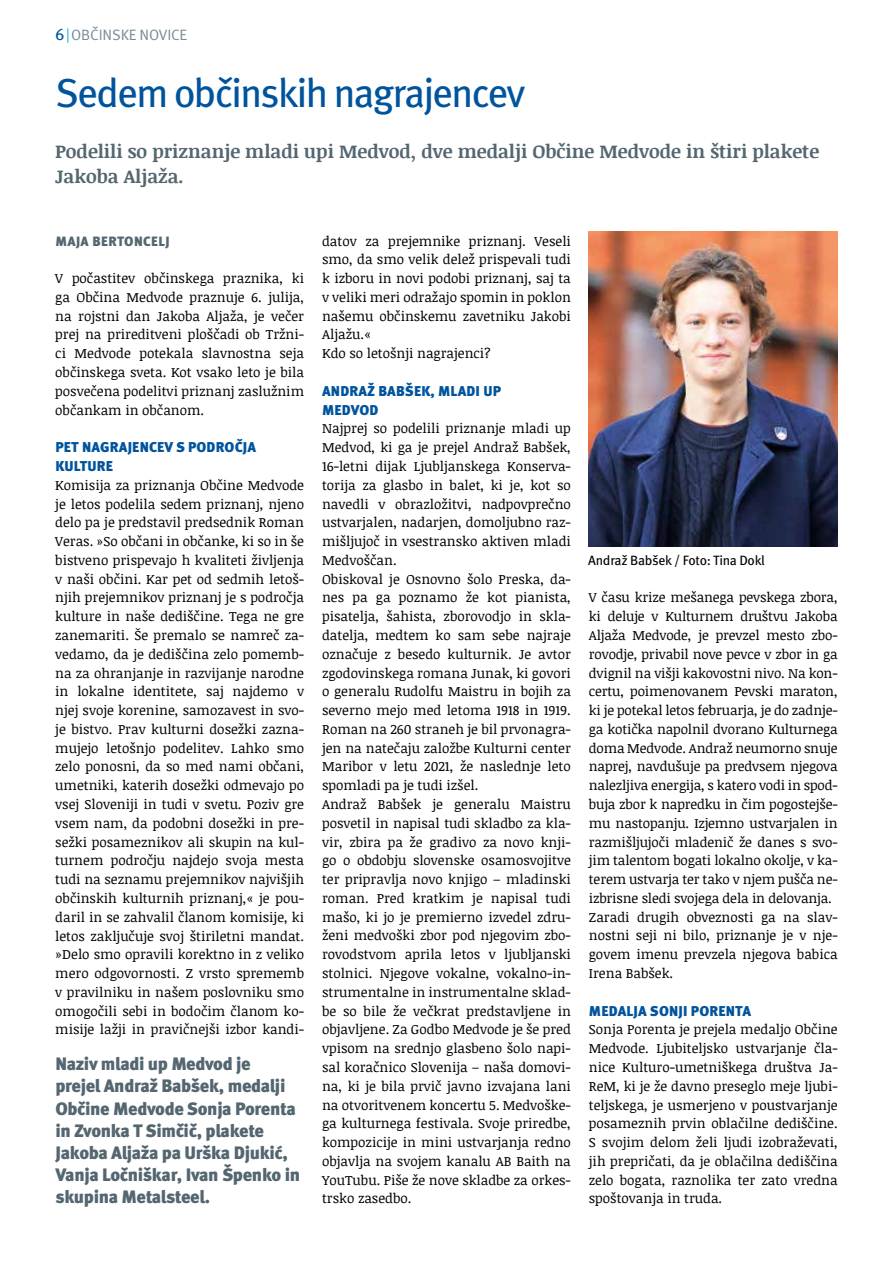
<style>
.page{position:relative;width:893px;height:1263px;background:#fff}
.page>*{position:absolute;margin:0;border:0;box-sizing:border-box;transform-origin:0 0}
.t1{font:40.5px "Meta Pro";letter-spacing:-.05em;color:#00549d}
.t2{font:700 18.75px/24.8px "Noticia Text";color:#546670}
.t3{font:900 18px/22.2px "Meta Pro";letter-spacing:-.02em;color:#546670}
.t4{font:15px "Meta Pro";letter-spacing:-.01em;color:#748a96}
.t5{font:900 14.25px/18.8px "Meta Pro";letter-spacing:.01em;color:#00549d}
.t6{font:13.5px/18.8px "Noticia Text";color:#000;text-align:justify}
.t7{font:13.5px "Meta Pro";letter-spacing:-.02em;color:#000}
.t8{font:900 13.5px "Meta Pro";letter-spacing:.03em;color:#546670}
.s1{font-size:16.5px;color:#00549d}
</style>
<div class="page">
<svg style="left:67px;top:28px;width:1px;height:15px"></svg>
<img style="left:588px;top:232px;width:250px;height:314px">
<p class="t4" style="left:55px;top:25px;width:134px"><span class="s1">6</span> OBČINSKE NOVICE</p>
<h1 class="t1" style="left:55px;top:67px;width:472px">Sedem občinskih nagrajencev</h1>
<h2 class="t2" style="left:55px;top:139px;width:765px">Podelili so priznanje mladi upi Medvod, dve medalji Občine Medvode in štiri plakete<br>Jakoba Aljaža.</h2>
<p class="t8" style="left:55px;top:232px;width:116px">MAJA BERTONCELJ</p>
<p class="t6" style="left:55px;top:269px;width:250px">V počastitev občinskega praznika, ki ga Občina Medvode praznuje 6. julija, na rojstni dan Jakoba Aljaža, je večer prej na prireditveni ploščadi ob Tržni&shy;ci Medvode potekala slavnostna seja občinskega sveta. Kot vsako leto je bila posvečena podelitvi priznanj zaslužnim občankam in občanom.</p>
<p class="t5" style="left:55px;top:438px;width:202px">PET NAGRAJENCEV S PODROČJA<br>KULTURE</p>
<p class="t6" style="left:55px;top:475px;width:250px">Komisija za priznanja Občine Medvode je letos podelila sedem priznanj, njeno delo pa je predstavil predsednik Roman Veras. »So občani in občanke, ki so in še bistveno prispevajo h kvaliteti življenja v naši občini. Kar pet od sedmih letoš&shy;njih prejemnikov priznanj je s področja kulture in naše dediščine. Tega ne gre zanemariti. Še premalo se namreč za&shy;vedamo, da je dediščina zelo pomemb&shy;na za ohranjanje in razvijanje narodne in lokalne identitete, saj najdemo v njej svoje korenine, samozavest in svo&shy;je bistvo. Prav kulturni dosežki zazna&shy;mujejo letošnjo podelitev. Lahko smo zelo ponosni, da so med nami občani, umetniki, katerih dosežki odmevajo po vsej Sloveniji in tudi v svetu. Poziv gre vsem nam, da podobni dosežki in pre&shy;sežki posameznikov ali skupin na kul&shy;turnem področju najdejo svoja mesta tudi na seznamu prejemnikov najvišjih občinskih kulturnih priznanj,« je pou&shy;daril in se zahvalil članom komisije, ki letos zaključuje svoj štiriletni mandat. »Delo smo opravili korektno in z veliko mero odgovornosti. Z vrsto sprememb v pravilniku in našem poslovniku smo omogočili sebi in bodočim članom ko&shy;misije lažji in pravičnejši izbor kandi-</p>
<h3 class="t3" style="left:55px;top:1053px;width:246px">Naziv mladi up Medvod je prejel Andraž Babšek, medalji<br>Občine Medvode Sonja Porenta in Zvonka T Simčič, plakete<br>Jakoba Aljaža pa Urška Djukić,<br>Vanja Ločniškar, Ivan Špenko in skupina Metalsteel.</h3>
<p class="t6" style="left:322px;top:231px;width:250px;text-align:left">datov za prejemnike priznanj. Veseli smo, da smo velik delež prispevali tudi k izboru in novi podobi priznanj, saj ta v veliki meri odražajo spomin in poklon našemu občinskemu zavetniku Jakobi<br>Aljažu.«<br>Kdo so letošnji nagrajenci?</p>
<p class="t5" style="left:322px;top:382px;width:180px">ANDRAŽ BABŠEK, MLADI UP<br>MEDVOD</p>
<p class="t6" style="left:322px;top:419px;width:250px;text-align:left">Najprej so podelili priznanje mladi up Medvod, ki ga je prejel Andraž Babšek, 16-letni dijak Ljubljanskega Konserva&shy;torija za glasbo in balet, ki je, kot so navedli v obrazložitvi, nadpovprečno ustvarjalen, nadarjen, domoljubno raz&shy;mišljujoč in vsestransko aktiven mladi Medvoščan.<br>Obiskoval je Osnovno šolo Preska, da&shy;nes pa ga poznamo že kot pianista, pisatelja, šahista, zborovodjo in skla&shy;datelja, medtem ko sam sebe najraje označuje z besedo kulturnik. Je avtor zgodovinskega romana Junak, ki govori o generalu Rudolfu Maistru in bojih za severno mejo med letoma 1918 in 1919.<br>Roman na 260 straneh je bil prvonagra&shy;jen na natečaju založbe Kulturni center Maribor v letu 2021, že naslednje leto spomladi pa je tudi izšel.<br>Andraž Babšek je generalu Maistru posvetil in napisal tudi skladbo za kla&shy;vir, zbira pa že gradivo za novo knji&shy;go o obdobju slovenske osamosvojitve ter pripravlja novo knjigo – mladinski roman. Pred kratkim je napisal tudi mašo, ki jo je premierno izvedel zdru&shy;ženi medvoški zbor pod njegovim zbo&shy;rovodstvom aprila letos v ljubljanski stolnici. Njegove vokalne, vokalno-in&shy;strumentalne in instrumentalne sklad&shy;be so bile že večkrat predstavljene in objavljene. Za Godbo Medvode je še pred vpisom na srednjo glasbeno šolo napi&shy;sal koračnico Slovenija – naša domovi&shy;na, ki je bila prvič javno izvajana lani na otvoritvenem koncertu 5. Medvoške&shy;ga kulturnega festivala. Svoje priredbe, kompozicije in mini ustvarjanja redno objavlja na svojem kanalu AB Baith na YouTubu. Piše že nove skladbe za orkes&shy;trsko zasedbo.</p>
<p class="t7" style="left:588px;top:551px;width:178px">Andraž Babšek / Foto: Tina Dokl</p>
<p class="t6" style="left:589px;top:588px;width:250px;text-align:left">V času krize mešanega pevskega zbora, ki deluje v Kulturnem društvu Jakoba Aljaža Medvode, je prevzel mesto zbo&shy;rovodje, privabil nove pevce v zbor in ga dvignil na višji kakovostni nivo. Na kon&shy;certu, poimenovanem Pevski maraton, ki je potekal letos februarja, je do zadnje&shy;ga kotička napolnil dvorano Kulturnega doma Medvode. Andraž neumorno snuje naprej, navdušuje pa predvsem njegova nalezljiva energija, s katero vodi in spod&shy;buja zbor k napredku in čim pogostejše&shy;mu nastopanju. Izjemno ustvarjalen in razmišljujoči mladenič že danes s svo&shy;jim talentom bogati lokalno okolje, v ka&shy;terem ustvarja ter tako v njem pušča ne&shy;izbrisne sledi svojega dela in delovanja.<br>Zaradi drugih obveznosti ga na slav&shy;nostni seji ni bilo, priznanje je v nje&shy;govem imenu prevzela njegova babica Irena Babšek.</p>
<p class="t5" style="left:589px;top:1002px;width:163px">MEDALJA SONJI PORENTA</p>
<p class="t6" style="left:589px;top:1020px;width:250px">Sonja Porenta je prejela medaljo Občine Medvode. Ljubiteljsko ustvarjanje čla&shy;nice Kulturo-umetniškega društva Ja-ReM, ki je že davno preseglo meje ljubi&shy;teljskega, je usmerjeno v poustvarjanje posameznih prvin oblačilne dediščine.<br>S svojim delom želi ljudi izobraževati, jih prepričati, da je oblačilna dediščina zelo bogata, raznolika ter zato vredna spoštovanja in truda.</p>
</div>
